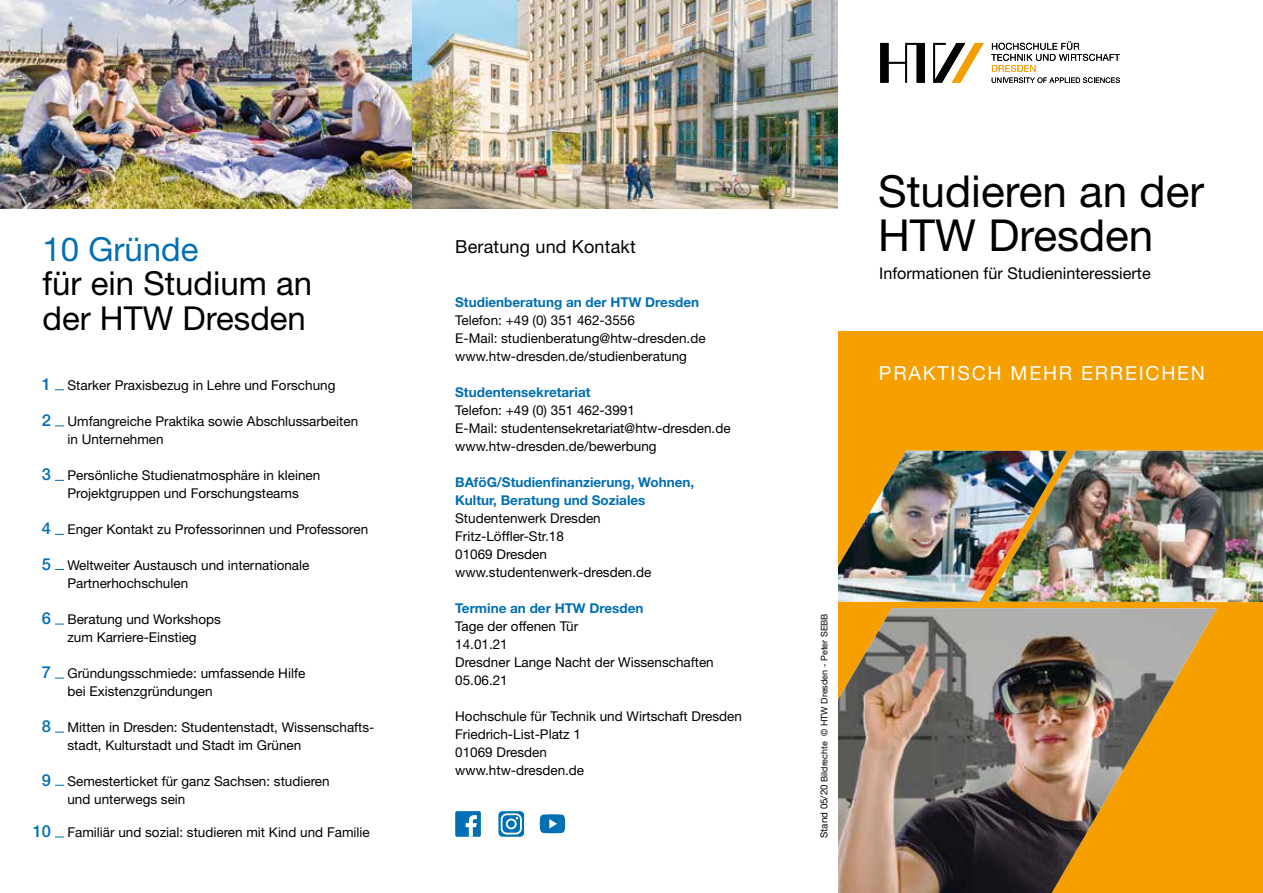
<style>
.page{position:relative;width:1263px;height:893px;background:#fff}
.page>*{position:absolute;margin:0;border:0;box-sizing:border-box;transform-origin:0 0}
.t1{font:44.1px "Helvetica Neue LT Pro";color:#000}
.t2{font:33px/34.5px "Helvetica Neue LT Pro";color:#000}
.t3{font:33px "Helvetica Neue LT Pro";color:#006fb4}
.t4{font:19.5px "Helvetica Neue LT Pro";letter-spacing:.09em;color:#fff}
.t5{font:18px "Helvetica Neue LT Pro";letter-spacing:.01em;color:#000}
.t6{font:16.2px "Helvetica Neue LT Pro";color:#000}
.t7{font:13.5px/18px "Helvetica Neue LT Pro";color:#000}
.t8{font:700 13.5px/18px "Helvetica Neue LT Pro";color:#006fb4}
.t9{font:9px "Helvetica Neue LT Pro";letter-spacing:.005em;color:#000}
.s1{font-weight:500;font-size:16.5px;color:#006fb4}
.s2{font-size:9.75px}
</style>
<div class="page">
<div style="left:836px;top:332px;width:427px;height:561px;background:#f5a000"></div>
<img style="left:838px;top:608px;width:379px;height:285px">
<img style="left:838px;top:451px;width:149px;height:151px">
<img style="left:987px;top:451px;width:276px;height:151px">
<img style="left:0;top:0;width:838px;height:208px">
<svg style="left:991px;top:41px;width:129px;height:42px"></svg>
<svg style="left:880px;top:43px;width:45px;height:40px"></svg>
<svg style="left:933px;top:43px;width:51px;height:40px"></svg>
<div style="left:455px;top:811px;width:26px;height:26px;background:#006fb4;border-radius:2px"></div>
<svg style="left:466px;top:815px;width:11px;height:22px"></svg>
<svg style="left:540px;top:814px;width:25px;height:19px"></svg>
<svg style="left:498px;top:811px;width:26px;height:26px"></svg>
<svg style="left:501px;top:813px;width:21px;height:21px"></svg>
<div style="left:615px;top:270px;width:223px;height:623px;background:#fff"></div>
<img style="left:413px;top:0;width:38px;height:209px">
<h2 class="t3" style="left:43px;top:229px;width:157px">10 Gründe</h2>
<h2 class="t2" style="left:43px;top:265px;width:271px">für ein Studium an der HTW Dresden</h2>
<p class="t7" style="left:42px;top:376px;width:295px"><span class="s1">1</span> Starker Praxisbezug in Lehre und Forschung</p>
<p class="t7" style="left:67px;top:412px;width:292px;text-indent:-26px"><span class="s1">2</span> Umfangreiche Praktika sowie Abschlussarbeiten in Unternehmen</p>
<p class="t7" style="left:42px;top:466px;width:280px;text-align:center"><span class="s1">3</span> Persönliche Studienatmosphäre in kleinen<br>Projektgruppen und Forschungsteams</p>
<p class="t7" style="left:42px;top:520px;width:328px"><span class="s1">4</span> Enger Kontakt zu Professorinnen und Professoren</p>
<p class="t7" style="left:67px;top:556px;width:243px;text-indent:-26px"><span class="s1">5</span> Weltweiter Austausch und internationale<br>Partnerhochschulen</p>
<p class="t7" style="left:42px;top:610px;width:181px;text-align:center"><span class="s1">6</span> Beratung und Workshops zum Karriere-Einstieg</p>
<p class="t7" style="left:67px;top:664px;width:239px;text-indent:-26px"><span class="s1">7</span> Gründungsschmiede: umfassende Hilfe bei Existenzgründungen</p>
<p class="t7" style="left:67px;top:718px;width:309px;text-indent:-26px"><span class="s1">8</span> Mitten in Dresden: Studentenstadt, Wissenschafts&shy;stadt, Kulturstadt und Stadt im Grünen</p>
<p class="t7" style="left:67px;top:772px;width:264px;text-indent:-26px"><span class="s1">9</span> Semesterticket für ganz Sachsen: studieren und unterwegs sein</p>
<p class="t7" style="left:33px;top:823px;width:339px"><span class="s1">10</span> Familiär und sozial: studieren mit Kind und Familie</p>
<h3 class="t5" style="left:455px;top:236px;width:182px">Beratung und Kontakt</h3>
<p class="t8" style="left:455px;top:293px;width:246px">Studienberatung an der HTW Dresden</p>
<p class="t7" style="left:455px;top:311px;width:252px">Telefon: +49 (0) 351 462-3556<br>E-Mail: studienberatung@htw-dresden.de www.htw-dresden.de/studienberatung</p>
<p class="t8" style="left:455px;top:383px;width:137px">Studentensekretariat</p>
<p class="t7" style="left:455px;top:401px;width:277px">Telefon: +49 (0) 351 462-3991<br>E-Mail: studentensekretariat@htw-dresden.de www.htw-dresden.de/bewerbung</p>
<p class="t8" style="left:455px;top:473px;width:241px">BAföG/Studienfinanzierung, Wohnen,<br>Kultur, Beratung und Soziales</p>
<p class="t7" style="left:455px;top:509px;width:198px">Studentenwerk Dresden<br>Fritz-Löffler-Str.18<br>01069 Dresden www.studentenwerk-dresden.de</p>
<p class="t8" style="left:455px;top:599px;width:190px">Termine an der HTW Dresden</p>
<p class="t7" style="left:455px;top:617px;width:260px">Tage der offenen Tür<br>14.01.21<br>Dresdner Lange Nacht der Wissenschaften<br>05.06.21</p>
<p class="t7" style="left:455px;top:707px;width:288px">Hochschule für Technik und Wirtschaft Dresden<br>Friedrich-List-Platz 1<br>01069 Dresden<br>www.htw-dresden.de</p>
<h1 class="t1" style="left:878px;top:164px;width:327px">Studieren an der</h1>
<h1 class="t1" style="left:878px;top:208px;width:277px">HTW Dresden</h1>
<p class="t6" style="left:879px;top:263px;width:273px">Informationen für Studieninteressierte</p>
<h3 class="t4" style="left:879px;top:361px;width:327px">PRAKTISCH MEHR ERREICHEN</h3>
<p class="t9" style="left:819px;top:838px;width:226px;rotate:-90deg"><span class="s2">Stand 05/20</span> Bildrechte © HTW Dresden - Peter SEBB</p>
</div>
